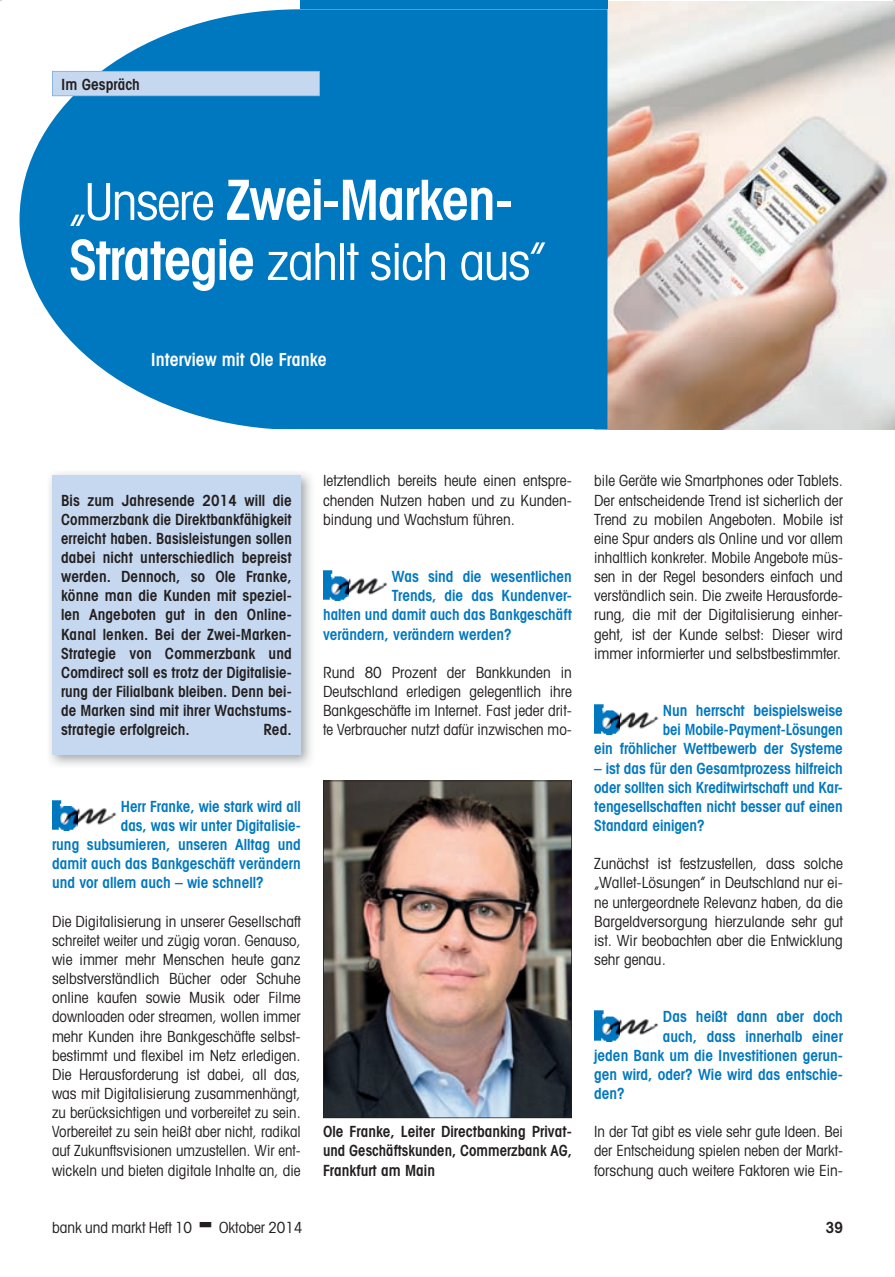
<style>
.page{position:relative;width:895px;height:1277px;background:#fff}
.page>*{position:absolute;margin:0;border:0;box-sizing:border-box;transform-origin:0 0}
.t1{font:600 condensed 55.5px "Avant Garde";letter-spacing:-.025em;color:#fff}
.t2{font:condensed 51px "Avant Garde";letter-spacing:-.025em;color:#fff}
.t3{font:600 condensed 18px "Avant Garde";color:#fff}
.t4{font:condensed 15.3px/19.2px "Avant Garde";color:#231f20;text-align:justify}
.t5{font:600 condensed 15.3px/19.2px "Avant Garde";color:#0078c0;text-align:right}
.t6{font:600 condensed 15.3px/19.2px "Avant Garde";color:#231f20;text-align:justify}
.s1{font-weight:400;font-size:51px}
.s2{font-weight:600;font-size:55.5px}
</style>
<div class="page">
<img style="left:607px;top:2px;width:288px;height:427px">
<svg style="left:20px;top:9px;width:587px;height:420px;background:#1985c6"></svg>
<div style="left:300px;top:0;width:307px;height:9px;background:#0078c0"></div>
<svg style="left:52px;top:71px;width:268px;height:25px;background:#c1d5ed"></svg>
<div style="left:52px;top:475px;width:249px;height:279px;background:#c6d8ef"></div>
<img style="left:52px;top:800px;width:26px;height:30px">
<img style="left:59px;top:806px;width:58px;height:20px">
<img style="left:323px;top:570px;width:26px;height:31px">
<img style="left:330px;top:577px;width:58px;height:19px">
<img style="left:594px;top:704px;width:26px;height:30px">
<img style="left:601px;top:711px;width:58px;height:19px">
<img style="left:594px;top:1010px;width:26px;height:31px">
<img style="left:601px;top:1017px;width:58px;height:19px">
<img style="left:323px;top:780px;width:249px;height:338px">
<p class="t6" style="left:61px;top:74px;width:80px">Im Gespräch</p>
<h1 class="t1" style="left:69px;top:166px;width:445px"><span class="s1">„Unsere</span> Zwei-Marken-</h1>
<h2 class="t2" style="left:69px;top:230px;width:479px"><span class="s2">Strategie</span> zahlt sich aus”</h2>
<p class="t3" style="left:151px;top:349px;width:178px">Interview mit Ole Franke</p>
<p class="t6" style="left:61px;top:490px;width:232px">Bis zum Jahresende 2014 will die Commerzbank die Direktbankfähigkeit erreicht haben. Basisleistungen sollen dabei nicht unterschiedlich bepreist werden. Dennoch, so Ole Franke, könne man die Kunden mit speziel&shy;len Angeboten gut in den Online-Kanal lenken. Bei der Zwei-Marken-Strategie von Commerzbank und Comdirect soll es trotz der Digitalisie&shy;rung der Filialbank bleiben. Denn bei&shy;de Marken sind mit ihrer Wachstums&shy;strategie erfolgreich.</p>
<p class="t6" style="left:263px;top:720px;width:30px">Red.</p>
<p class="t5" style="left:121px;top:796px;width:182px">Herr Franke, wie stark wird all</p>
<p class="t5" style="left:121px;top:815px;width:182px">das, was wir unter Digitalisie-</p>
<p class="t5" style="left:52px;top:835px;width:250px">rung subsumieren, unseren Alltag und</p>
<p class="t5" style="left:52px;top:854px;width:250px">damit auch das Bankgeschäft verändern</p>
<p class="t5" style="left:52px;top:873px;width:213px">und vor allem auch – wie schnell?</p>
<p class="t4" style="left:52px;top:911px;width:250px">Die Digitalisierung in unserer Gesellschaft schreitet weiter und zügig voran. Genauso, wie immer mehr Menschen heute ganz selbstverständlich Bücher oder Schuhe online kaufen sowie Musik oder Filme downloaden oder streamen, wollen immer mehr Kunden ihre Bankgeschäfte selbst&shy;bestimmt und flexibel im Netz erledigen.<br>Die Herausforderung ist dabei, all das, was mit Digitalisierung zusammenhängt, zu berücksichtigen und vorbereitet zu sein.<br>Vorbereitet zu sein heißt aber nicht, radikal auf Zukunftsvisionen umzustellen. Wir ent&shy;wickeln und bieten digitale Inhalte an, die</p>
<p class="t4" style="left:323px;top:471px;width:250px">letztendlich bereits heute einen entspre&shy;chenden Nutzen haben und zu Kunden&shy;bindung und Wachstum führen.</p>
<p class="t5" style="left:392px;top:567px;width:181px">Was sind die wesentlichen</p>
<p class="t5" style="left:392px;top:586px;width:181px">Trends, die das Kundenver-</p>
<p class="t5" style="left:323px;top:605px;width:250px">halten und damit auch das Bankgeschäft</p>
<p class="t5" style="left:323px;top:624px;width:190px">verändern, verändern werden?</p>
<p class="t4" style="left:323px;top:662px;width:250px">Rund 80 Prozent der Bankkunden in Deutschland erledigen gelegentlich ihre Bankgeschäfte im Internet. Fast jeder drit&shy;te Verbraucher nutzt dafür inzwischen mo-</p>
<p class="t6" style="left:323px;top:1122px;width:250px">Ole Franke, Leiter Directbanking Privat&shy;und Geschäftskunden, Commerzbank AG, Frankfurt am Main</p>
<p class="t4" style="left:594px;top:471px;width:250px">bile Geräte wie Smartphones oder Tablets.<br>Der entscheidende Trend ist sicherlich der Trend zu mobilen Angeboten. Mobile ist eine Spur anders als Online und vor allem inhaltlich konkreter. Mobile Angebote müs&shy;sen in der Regel besonders einfach und verständlich sein. Die zweite Herausforde&shy;rung, die mit der Digitalisierung einher&shy;geht, ist der Kunde selbst: Dieser wird immer informierter und selbstbestimmter.</p>
<p class="t5" style="left:594px;top:701px;width:250px">Nun herrscht beispielsweise<br>bei Mobile-Payment-Lösungen<br>ein fröhlicher Wettbewerb der Systeme</p>
<p class="t5" style="left:594px;top:758px;width:250px;text-align:justify">– ist das für den Gesamtprozess hilfreich oder sollten sich Kreditwirtschaft und Kar&shy;tengesellschaften nicht besser auf einen Standard einigen?</p>
<p class="t4" style="left:594px;top:854px;width:250px">Zunächst ist festzustellen, dass solche „Wallet-Lösungen” in Deutschland nur ei&shy;ne untergeordnete Relevanz haben, da die Bargeldversorgung hierzulande sehr gut ist. Wir beobachten aber die Entwicklung sehr genau.</p>
<p class="t5" style="left:663px;top:1007px;width:182px">Das heißt dann aber doch</p>
<p class="t5" style="left:663px;top:1026px;width:181px">auch, dass innerhalb einer</p>
<p class="t5" style="left:594px;top:1045px;width:250px">jeden Bank um die Investitionen gerun-</p>
<p class="t5" style="left:594px;top:1064px;width:250px">gen wird, oder? Wie wird das entschie-</p>
<p class="t5" style="left:594px;top:1083px;width:32px">den?</p>
<p class="t4" style="left:594px;top:1121px;width:250px">In der Tat gibt es viele sehr gute Ideen. Bei der Entscheidung spielen neben der Markt&shy;forschung auch weitere Faktoren wie Ein-</p>
<p class="t4" style="left:52px;top:1217px;width:142px">bank und markt Heft 10</p>
<p class="t4" style="left:219px;top:1217px;width:85px">Oktober 2014</p>
<p class="t6" style="left:826px;top:1217px;width:19px">39</p>
</div>
